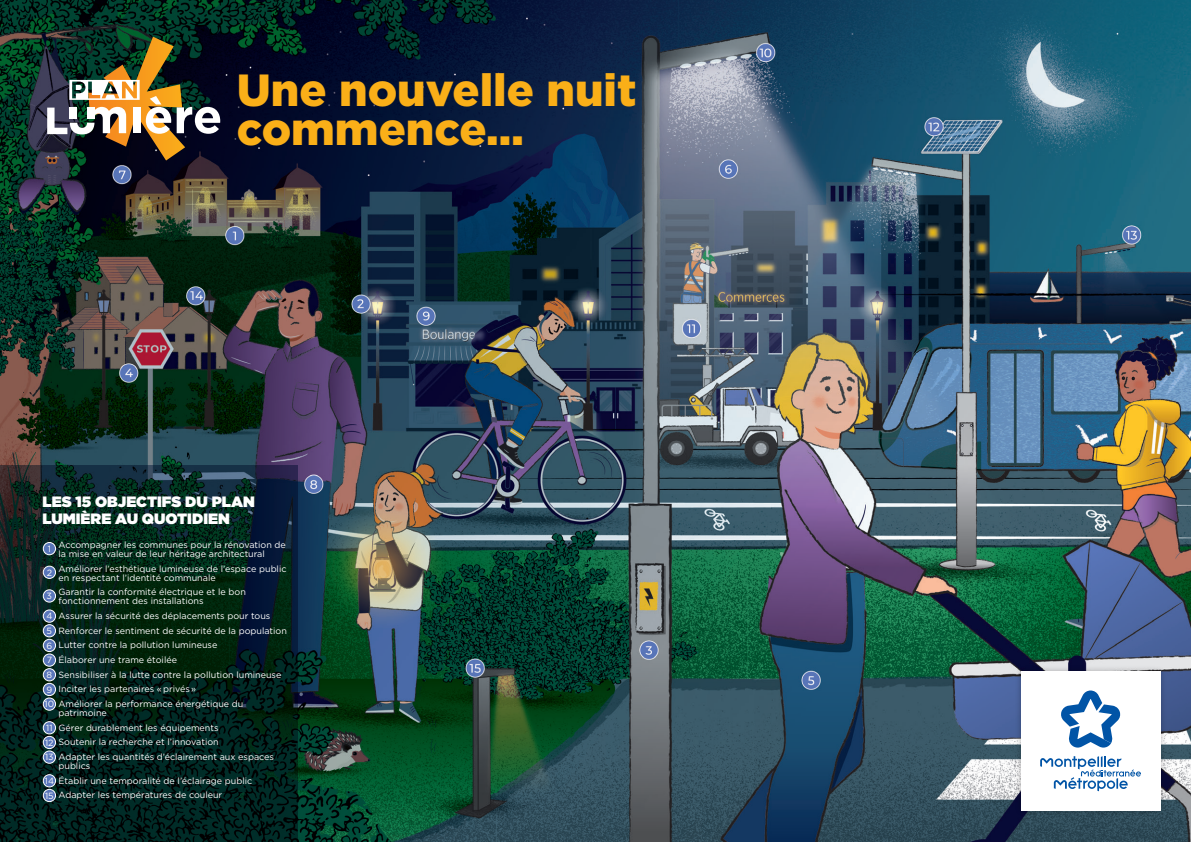
<style>
.page{position:relative;width:1191px;height:842px;background:#fff}
.page>*{position:absolute;margin:0;border:0;box-sizing:border-box;transform-origin:0 0}
.t1{font:900 45px/39px "Gotham";color:#faaf18}
.t2{font:900 15px/17px "Gotham";color:#fff}
.t3{font:9px/14.7px "Gotham";color:#fff}
</style>
<div class="page">
<img style="left:0;top:0;width:1191px;height:842px">
<svg style="left:0;top:466px;width:298px;height:376px;background:#03221c"></svg>
<div style="left:43px;top:542px;width:13px;height:13px;background:#5976ba;border-radius:50%"></div>
<div style="left:43px;top:542px;width:13px;height:13px;border:1px solid #fff;border-radius:50%"></div>
<div style="left:43px;top:566px;width:13px;height:12px;background:#5976ba;border-radius:50%"></div>
<div style="left:43px;top:566px;width:13px;height:13px;border:1px solid #fff;border-radius:50%"></div>
<div style="left:43px;top:590px;width:13px;height:12px;background:#5976ba;border-radius:50%"></div>
<div style="left:43px;top:590px;width:13px;height:12px;border:1px solid #fff;border-radius:50%"></div>
<div style="left:43px;top:610px;width:13px;height:12px;background:#5976ba;border-radius:50%"></div>
<div style="left:43px;top:610px;width:13px;height:12px;border:1px solid #fff;border-radius:50%"></div>
<div style="left:43px;top:625px;width:13px;height:12px;background:#5976ba;border-radius:50%"></div>
<div style="left:43px;top:624px;width:13px;height:13px;border:1px solid #fff;border-radius:50%"></div>
<div style="left:43px;top:639px;width:13px;height:12px;background:#5976ba;border-radius:50%"></div>
<div style="left:43px;top:639px;width:13px;height:13px;border:1px solid #fff;border-radius:50%"></div>
<div style="left:43px;top:654px;width:13px;height:12px;background:#5976ba;border-radius:50%"></div>
<div style="left:43px;top:654px;width:13px;height:12px;border:1px solid #fff;border-radius:50%"></div>
<div style="left:43px;top:669px;width:13px;height:12px;background:#5976ba;border-radius:50%"></div>
<div style="left:43px;top:668px;width:13px;height:13px;border:1px solid #fff;border-radius:50%"></div>
<div style="left:43px;top:683px;width:13px;height:12px;background:#5976ba;border-radius:50%"></div>
<div style="left:43px;top:683px;width:13px;height:13px;border:1px solid #fff;border-radius:50%"></div>
<div style="left:43px;top:698px;width:13px;height:12px;background:#5976ba;border-radius:50%"></div>
<div style="left:43px;top:698px;width:13px;height:12px;border:1px solid #fff;border-radius:50%"></div>
<div style="left:43px;top:722px;width:13px;height:12px;background:#5976ba;border-radius:50%"></div>
<div style="left:43px;top:721px;width:13px;height:13px;border:1px solid #fff;border-radius:50%"></div>
<div style="left:43px;top:736px;width:13px;height:13px;background:#5976ba;border-radius:50%"></div>
<div style="left:43px;top:736px;width:13px;height:13px;border:1px solid #fff;border-radius:50%"></div>
<div style="left:43px;top:751px;width:13px;height:12px;background:#5976ba;border-radius:50%"></div>
<div style="left:43px;top:751px;width:13px;height:12px;border:1px solid #fff;border-radius:50%"></div>
<div style="left:43px;top:775px;width:13px;height:12px;background:#5976ba;border-radius:50%"></div>
<div style="left:43px;top:774px;width:13px;height:13px;border:1px solid #fff;border-radius:50%"></div>
<div style="left:43px;top:789px;width:13px;height:13px;background:#5976ba;border-radius:50%"></div>
<div style="left:43px;top:789px;width:13px;height:13px;border:1px solid #fff;border-radius:50%"></div>
<svg style="left:47px;top:37px;width:173px;height:124px;background:#595644"></svg>
<img style="left:1013px;top:663px;width:155px;height:156px">
<svg style="left:1021px;top:671px;width:139px;height:139px"></svg>
<h1 class="t1" style="left:237px;top:70px;width:401px">Une nouvelle nuit commence…</h1>
<h2 class="t2" style="left:43px;top:493px;width:214px">LES 15 OBJECTIFS DU PLAN<br>LUMIÈRE AU QUOTIDIEN</h2>
<p class="t3" style="left:58px;top:540px;width:229px;line-height:9px;text-indent:-11px">1 Accompagner les communes pour la rénovation de la mise en valeur de leur héritage architectural</p>
<p class="t3" style="left:58px;top:564px;width:229px;line-height:9px;text-indent:-12px">2 Améliorer l’esthétique lumineuse de l’espace public en respectant l’identité communale</p>
<p class="t3" style="left:58px;top:587px;width:189px;line-height:9px;text-indent:-12px">3 Garantir la conformité électrique et le bon fonctionnement des installations</p>
<p class="t3" style="left:45px;top:608px;width:244px">4 Assurer la sécurité des déplacements pour tous<br>5 Renforcer le sentiment de sécurité de la population 6 Lutter contre la pollution lumineuse<br>7 Élaborer une trame étoilée<br>8 Sensibiliser à la lutte contre la pollution lumineuse 9 Inciter les partenaires « privés »<br>10 Améliorer la performance énergétique du</p>
<p class="t3" style="left:45px;top:705px;width:230px;text-indent:13px">patrimoine<br>11 Gérer durablement les équipements<br>12 Soutenir la recherche et l’innovation<br>13 Adapter les quantités d’éclairement aux espaces</p>
<p class="t3" style="left:45px;top:758px;width:209px;text-indent:14px">publics<br>14 Établir une temporalité de l’éclairage public<br>15 Adapter les températures de couleur</p>
</div>
